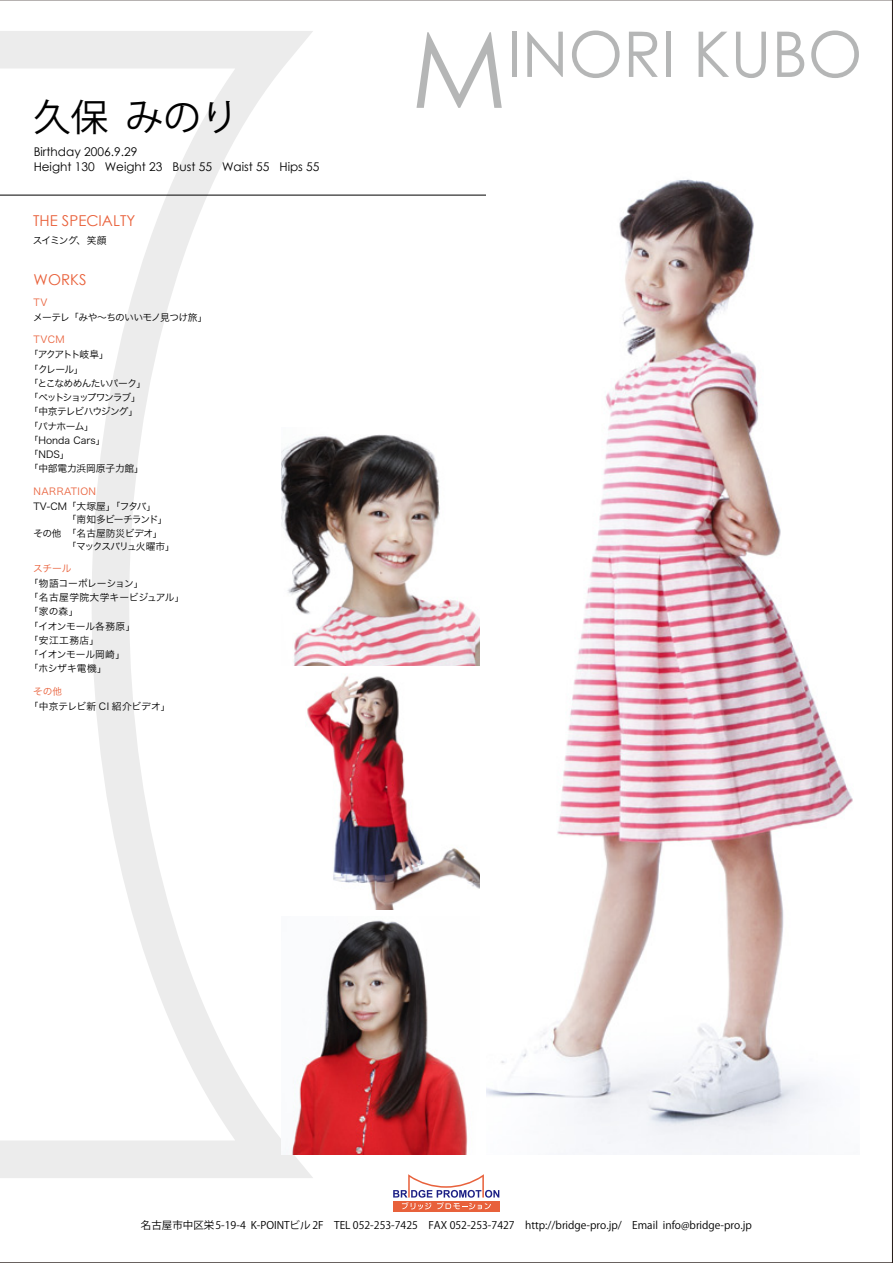
<style>
.page{position:relative;width:893px;height:1263px;background:#fff}
.page>*{position:absolute;margin:0;border:0;box-sizing:border-box;transform-origin:0 0}
.t1{font:63px "Century Gothic";color:#b5b6b6}
.t2{font:37.5px "Koz Go Pro";color:#000}
.t3{font:15px "Century Gothic";color:#e9613b}
.t4{font:12px/15px "Century Gothic";color:#000}
.t5{font:10.5px "Koz Go Pro";color:#000}
.t6{font:9.75px/14.2px "Hira Kaku Pro W3";letter-spacing:-.07em;color:#000}
.t7{font:9.75px/14.2px "Hira Kaku Pro W3";color:#000}
.t8{font:9.75px/13.5px "Hira Kaku Pro W3";letter-spacing:-.06em;color:#000}
.t9{font:9.75px "Hira Kaku Pro W3";letter-spacing:.04em;color:#e9613b}
.t10{font:9.75px "Hira Kaku Pro W3";letter-spacing:.005em;color:#000}
.t11{font:9.75px "Hira Kaku Pro W3";letter-spacing:-.04em;color:#000}
.s1{font-size:105.3px}
</style>
<div class="page">
<svg style="left:2px;top:31px;width:352px;height:1147px"></svg>
<svg style="left:393px;top:1209px;width:106px;height:2px"></svg>
<svg style="left:393px;top:1174px;width:106px;height:35px"></svg>
<hr style="left:0;top:195px;width:512px;height:1px;background:#000">
<img style="left:282px;top:427px;width:198px;height:238px">
<img style="left:486px;top:179px;width:367px;height:975px">
<img style="left:282px;top:672px;width:198px;height:238px">
<img style="left:282px;top:916px;width:186px;height:238px">
<h2 class="t2" style="left:33px;top:93px;width:206px">久保 みのり</h2>
<p class="t4" style="left:34px;top:144px;width:287px">Birthday 2006.9.29<br>Height 130 Weight 23 Bust 55 Waist 55 Hips 55</p>
<h3 class="t3" style="left:33px;top:211px;width:104px">THE SPECIALTY</h3>
<p class="t11" style="left:33px;top:232px;width:75px">スイミング、笑顔</p>
<h3 class="t3" style="left:34px;top:271px;width:54px">WORKS</h3>
<p class="t9" style="left:34px;top:294px;width:15px">TV</p>
<p class="t6" style="left:33px;top:310px;width:176px">メーテレ「みや～ちのいいモノ見つけ旅」</p>
<p class="t9" style="left:34px;top:331px;width:33px">TVCM</p>
<p class="t6" style="left:29px;top:347px;width:119px">「アクアトト岐阜」<br>「クレール」<br>「とこなめめんたいパーク」「ペットショップワンラブ」「中京テレビハウジング」「パナホーム」<br>「Honda Cars」<br>「NDS」<br>「中部電力浜岡原子力館」</p>
<p class="t9" style="left:34px;top:482px;width:64px">NARRATION</p>
<p class="t7" style="left:34px;top:498px;width:124px">TV-CM「大塚屋」「フタバ」</p>
<p class="t11" style="left:33px;top:524px;width:30px">その他</p>
<p class="t8" style="left:67px;top:512px;width:110px">「南知多ビーチランド」「名古屋防災ビデオ」<br>「マックスバリュ火曜市」</p>
<p class="t9" style="left:33px;top:559px;width:40px">スチール</p>
<p class="t7" style="left:29px;top:575px;width:157px">「物語コーポレーション」<br>「名古屋学院大学キービジュアル」「家の森」<br>「イオンモール各務原」<br>「安江工務店」<br>「イオンモール岡崎」<br>「ホシザキ電機」</p>
<p class="t9" style="left:33px;top:682px;width:31px">その他</p>
<p class="t10" style="left:29px;top:697px;width:143px">「中京テレビ新 CI 紹介ビデオ」</p>
<h1 class="t1" style="left:411px;top:16px;width:453px"><span class="s1">M</span>INORI KUBO</h1>
<p class="t5" style="left:141px;top:1218px;width:612px">名古屋市中区栄5-19-4 K-POINTビル 2F　TEL 052-253-7425　FAX 052-253-7427　http://bridge-pro.jp/　Email info@bridge-pro.jp</p>
</div>
